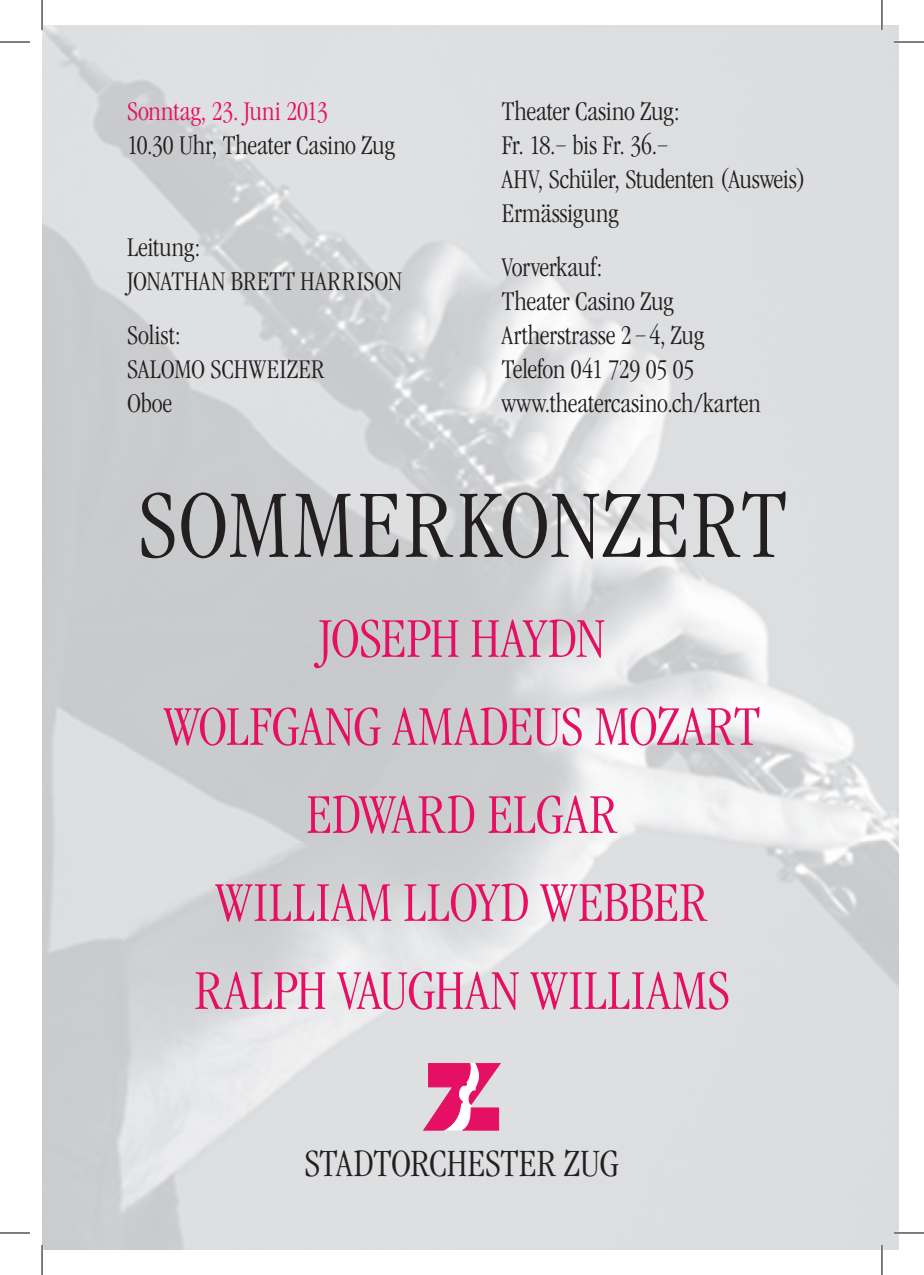
<style>
.page{position:relative;width:924px;height:1275px;background:#fff}
.page>*{position:absolute;margin:0;border:0;box-sizing:border-box;transform-origin:0 0}
.t1{font:300 condensed 100px "Garamond";letter-spacing:.02em;color:#231f20}
.t2{font:300 condensed 58px/88px "Garamond";color:#e50f63;text-align:center}
.t3{font:300 condensed 40px "Garamond";color:#231f20}
.t4{font:300 condensed 28px/34px "Garamond";letter-spacing:-.005em;color:#231f20}
.t5{font:300 condensed 28px "Garamond";letter-spacing:-.005em;color:#e50f63}
.s1{font-size:18px}
</style>
<div class="page">
<img style="left:42px;top:25px;width:856px;height:1225px">
<svg style="left:423px;top:1063px;width:77px;height:67px;background:#e66a9b"></svg>
<hr style="left:893px;top:41px;width:30px;height:2px;background:#fff">
<hr style="left:893px;top:1231px;width:30px;height:3px;background:#fff">
<hr style="left:880px;top:0;width:2px;height:30px;background:#fff">
<hr style="left:880px;top:1245px;width:2px;height:30px;background:#fff">
<hr style="left:0;top:42px;width:30px;height:1px;background:#000">
<hr style="left:893px;top:42px;width:30px;height:1px;background:#000">
<hr style="left:0;top:1232px;width:30px;height:1px;background:#000">
<hr style="left:893px;top:1232px;width:30px;height:1px;background:#000">
<hr style="left:42px;top:0;width:1px;height:30px;background:#000">
<hr style="left:42px;top:1245px;width:1px;height:30px;background:#000">
<hr style="left:881px;top:0;width:1px;height:30px;background:#000">
<hr style="left:881px;top:1245px;width:1px;height:30px;background:#000">
<p class="t5" style="left:127px;top:96px;width:202px">Sonntag, 23. Juni 2013</p>
<p class="t4" style="left:127px;top:128px;width:269px">10.30 Uhr, Theater Casino Zug</p>
<p class="t4" style="left:127px;top:230px;width:276px">Leitung:<br>JONATHAN BRETT HARRISON</p>
<p class="t4" style="left:127px;top:318px;width:199px">Solist:<br>SALOMO SCHWEIZER<br>Oboe</p>
<p class="t4" style="left:501px;top:94px;width:305px">Theater Casino Zug:<br>Fr. 18.<span class="s1">-</span> bis Fr. 36.<span class="s1">-<br></span>AHV, Schüler, Studenten (Ausweis)<br>Ermässigung</p>
<p class="t4" style="left:501px;top:250px;width:260px">Vorverkauf:<br>Theater Casino Zug<br>Artherstrasse 2 <span class="s1">-</span>4, Zug<br>Telefon 041 729 05 05 www.theatercasino.ch/karten</p>
<h1 class="t1" style="left:138px;top:471px;width:649px">SOMMERKONZERT</h1>
<h2 class="t2" style="left:164px;top:594px;width:596px">JOSEPH HAYDN<br>WOLFGANG AMADEUS MOZART<br>EDWARD ELGAR<br>WILLIAM LLOYD WEBBER<br>RALPH VAUGHAN WILLIAMS</h2>
<h3 class="t3" style="left:304px;top:1141px;width:316px">STADTORCHESTER ZUG</h3>
</div>
